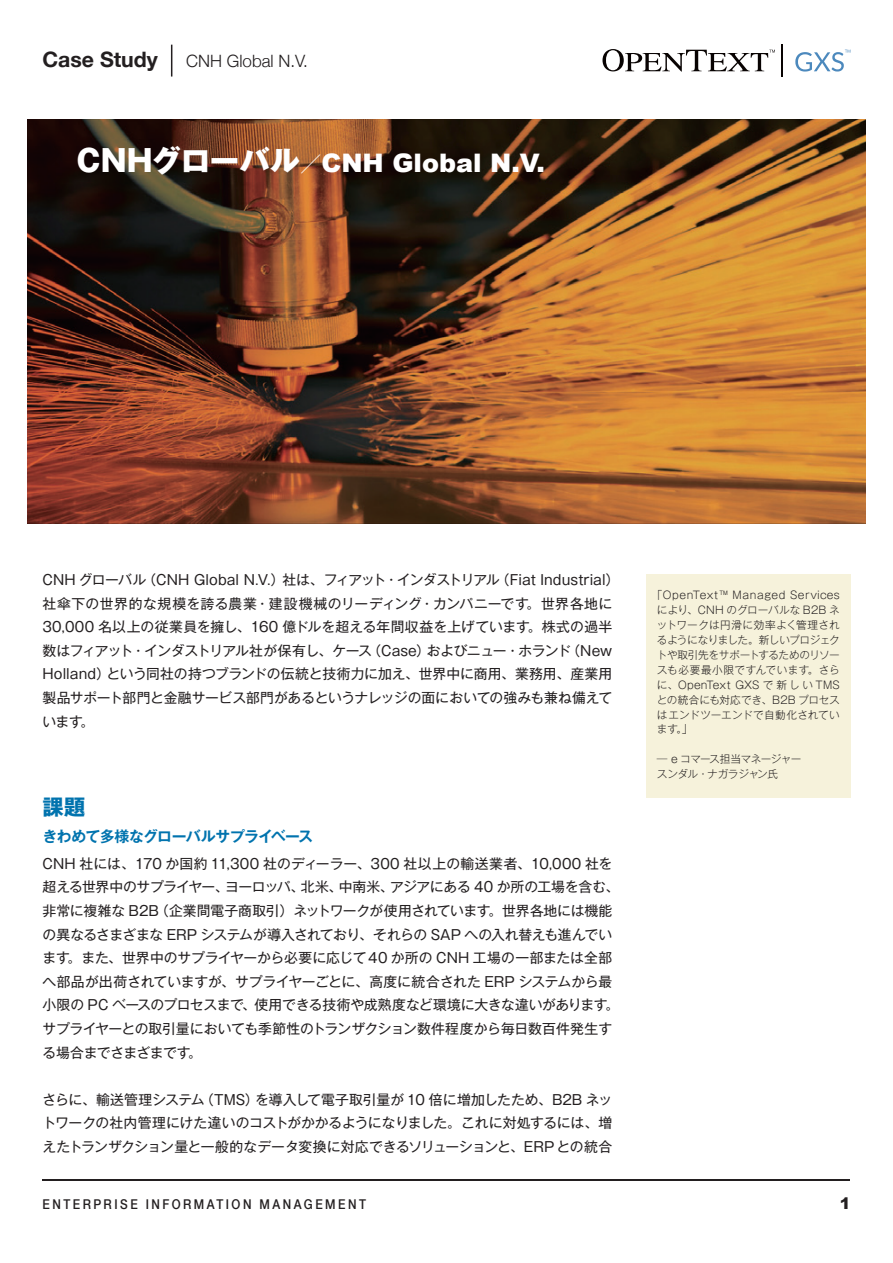
<style>
.page{position:relative;width:893px;height:1263px;background:#fff}
.page>*{position:absolute;margin:0;border:0;box-sizing:border-box;transform-origin:0 0}
.t1{font:900 25.5px "Arial";color:#fff}
.t2{font:700 21.3px "Helvetica Neue";color:#231f20}
.t3{font:700 21.3px "Gothic MB101 Pro";color:#0073ae}
.t4{font:300 16.95px "Helvetica Neue";color:#231f20}
.t5{font:900 15.9px "Arial";color:#231f20}
.t6{font:700 14.85px "Gothic MB101 Pro De";letter-spacing:-.04em;color:#0073ae}
.t7{font:13.8px/23.5px "Gothic MB101 Pro";letter-spacing:-.005em;color:#231f20}
.t8{font:500 13.5px "Helvetica Neue";letter-spacing:.21em;color:#231f20;scale:.87 1}
.t9{font:300 10.65px/14.9px "Gothic MB101 Pro";letter-spacing:-.01em;color:#231f20;text-align:justify}
.t10{font:300 10.65px/14.9px "Gothic MB101 Pro";letter-spacing:-.055em;color:#231f20}
.s1{font-family:"Gothic MB101 Pro";font-weight:800;font-size:29.7px}
.s2{font-family:"Gothic MB101 Pro";font-weight:800;font-size:21.3px}
</style>
<div class="page">
<hr style="left:43px;top:1180px;width:807px;height:1px;background:#231f20">
<hr style="left:171px;top:45px;width:1px;height:32px;background:#231f20">
<hr style="left:782px;top:44px;width:1px;height:32px;background:#080302">
<svg style="left:602px;top:49px;width:173px;height:23px"></svg>
<svg style="left:795px;top:50px;width:55px;height:22px"></svg>
<div style="left:646px;top:574px;width:204px;height:223px;background:#f6f2db"></div>
<img style="left:28px;top:119px;width:837px;height:404px">
<h2 class="t2" style="left:43px;top:46px;width:117px">Case Study</h2>
<p class="t4" style="left:186px;top:50px;width:123px">CNH Global N.V.</p>
<h1 class="t1" style="left:77px;top:149px;width:470px"><span class="s1">CNHグローバル</span><span class="s2">／</span>CNH Global N.V.</h1>
<p class="t7" style="left:43px;top:566px;width:578px">CNH グローバル（CNH Global N.V.）社は、フィアット・インダストリアル（Fiat Industrial）社傘下の世界的な規模を誇る農業・建設機械のリーディング・カンパニーです。世界各地に30,000 名以上の従業員を擁し、160 億ドルを超える年間収益を上げています。株式の過半数はフィアット・インダストリアル社が保有し、ケース（Case）およびニュー・ホランド（New Holland）という同社の持つブランドの伝統と技術力に加え、世界中に商用、業務用、産業用製品サポート部門と金融サービス部門があるというナレッジの面においての強みも兼ね備えています。</p>
<h2 class="t3" style="left:43px;top:789px;width:44px">課題</h2>
<p class="t6" style="left:43px;top:824px;width:272px">きわめて多様なグローバルサプライベース</p>
<p class="t7" style="left:43px;top:850px;width:578px">CNH 社には、170 か国約 11,300 社のディーラー、300 社以上の輸送業者、10,000 社を超える世界中のサプライヤー、ヨーロッパ、北米、中南米、アジアにある 40 か所の工場を含む、非常に複雑な B2B（企業間電子商取引）ネットワークが使用されています。世界各地には機能の異なるさまざまな ERP システムが導入されており、それらの SAP への入れ替えも進んでいます。また、世界中のサプライヤーから必要に応じて40 か所の CNH 工場の一部または全部へ部品が出荷されていますが、サプライヤーごとに、高度に統合された ERP システムから最小限の PC ベースのプロセスまで、使用できる技術や成熟度など環境に大きな違いがあります。サプライヤーとの取引量においても季節性のトランザクション数件程度から毎日数百件発生する場合までさまざまです。</p>
<p class="t7" style="left:43px;top:1086px;width:571px;text-align:justify">さらに、輸送管理システム（TMS）を導入して電子取引量が 10 倍に増加したため、B2B ネットワークの社内管理にけた違いのコストがかかるようになりました。これに対処するには、増えたトランザクション量と一般的なデータ変換に対応できるソリューションと、ERP との統合</p>
<p class="t8" style="left:43px;top:1196px;width:373px">ENTERPRISE INFORMATION MANAGEMENT</p>
<p class="t9" style="left:657px;top:586px;width:184px;text-indent:-5px">「OpenText™ Managed Servicesにより、CNH のグローバルな B2B ネットワークは円滑に効率よく管理されるようになりました。新しいプロジェクトや取引先をサポートするためのリソースも必要最小限ですんでいます。さらに、OpenText GXS で新しい TMSとの統合にも対応でき、B2B プロセスはエンドツーエンドで自動化されています。」</p>
<p class="t10" style="left:657px;top:750px;width:146px">— e コマース担当マネージャースンダル・ナガラジャン氏</p>
<p class="t5" style="left:840px;top:1194px;width:12px">1</p>
</div>
